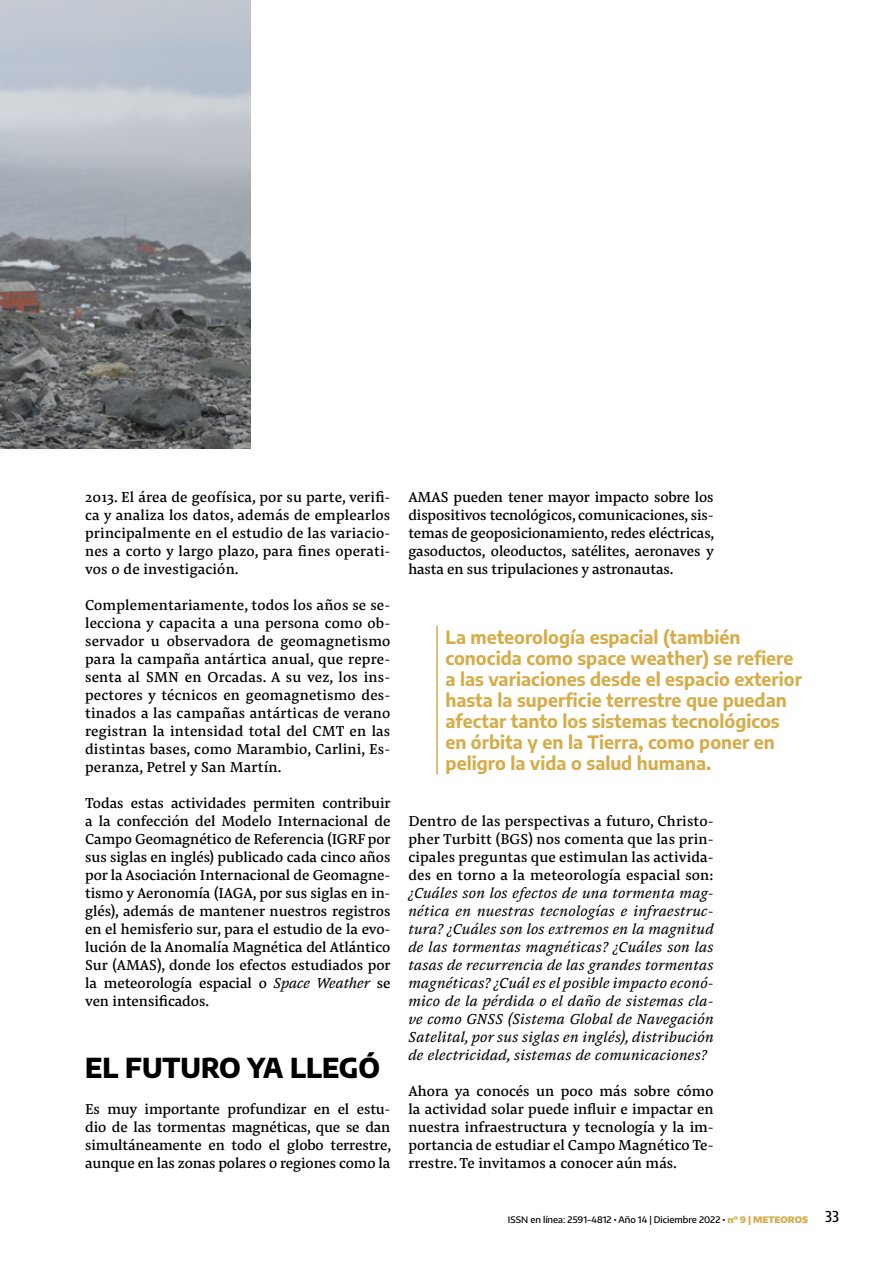
<style>
.page{position:relative;width:893px;height:1263px;background:#fff}
.page>*{position:absolute;margin:0;border:0;box-sizing:border-box;transform-origin:0 0}
.t1{font:800 27px "Encode Sans";color:#000}
.t2{font:700 18px/21px "Encode Sans";color:#d5ad4a}
.t3{font:15px/18px "Pensum Pro";color:#000;text-align:justify}
.t4{font:italic 15px/18px "Pensum Pro";letter-spacing:.02em;color:#000;text-align:justify}
.t5{font:500 15px "Encode Sans Condensed";color:#000}
.t6{font:500 9px "Encode Sans";color:#000}
.s1{font-style:italic}
.s2{font-family:"Fira Sans";font-weight:400}
.s3{font-weight:900;color:#d5ad4a}
</style>
<div class="page">
<img style="left:0;top:0;width:251px;height:449px">
<hr style="left:436px;top:626px;width:2px;height:148px;background:#d5ad4a">
<p class="t3" style="left:85px;top:488px;width:307px">2013. El área de geofísica, por su parte, verifi&shy;ca y analiza los datos, además de emplearlos principalmente en el estudio de las variacio&shy;nes a corto y largo plazo, para fines operati&shy;vos o de investigación.</p>
<p class="t3" style="left:85px;top:596px;width:307px">Complementariamente, todos los años se se&shy;lecciona y capacita a una persona como ob&shy;servador u observadora de geomagnetismo para la campaña antártica anual, que repre&shy;senta al SMN en Orcadas. A su vez, los ins&shy;pectores y técnicos en geomagnetismo des&shy;tinados a las campañas antárticas de verano registran la intensidad total del CMT en las distintas bases, como Marambio, Carlini, Es&shy;peranza, Petrel y San Martín.</p>
<p class="t3" style="left:85px;top:794px;width:307px">Todas estas actividades permiten contribuir a la confección del Modelo Internacional de Campo Geomagnético de Referencia (IGRF por sus siglas en inglés) publicado cada cinco años por la Asociación Internacional de Geomagne&shy;tismo y Aeronomía (IAGA, por sus siglas en in&shy;glés), además de mantener nuestros registros en el hemisferio sur, para el estudio de la evo&shy;lución de la Anomalía Magnética del Atlántico Sur (AMAS), donde los efectos estudiados por la meteorología espacial o <span class="s1">Space Weather</span> se ven intensificados.</p>
<h1 class="t1" style="left:85px;top:1047px;width:297px">EL FUTURO YA LLEGÓ</h1>
<p class="t3" style="left:85px;top:1100px;width:308px">Es muy importante profundizar en el estu&shy;dio de las tormentas magnéticas, que se dan simultáneamente en todo el globo terrestre, aunque en las zonas polares o regiones como la</p>
<p class="t3" style="left:408px;top:488px;width:308px">AMAS pueden tener mayor impacto sobre los dispositivos tecnológicos, comunicaciones, sis&shy;temas de geoposicionamiento, redes eléctricas, gasoductos, oleoductos, satélites, aeronaves y hasta en sus tripulaciones y astronautas.</p>
<p class="t2" style="left:445px;top:626px;width:358px">La meteorología espacial (también conocida como space weather) se refiere a las variaciones desde el espacio exterior hasta la superficie terrestre que puedan afectar tanto los sistemas tecnológicos en órbita y en la Tierra, como poner en peligro la vida o salud humana.</p>
<p class="t3" style="left:408px;top:812px;width:307px">Dentro de las perspectivas a futuro, Christo&shy;pher Turbitt (BGS) nos comenta que las prin&shy;cipales preguntas que estimulan las activida&shy;des en torno a la meteorología espacial son:</p>
<p class="t4" style="left:408px;top:884px;width:307px">¿Cuáles son los efectos de una tormenta mag&shy;nética en nuestras tecnologías e infraestruc&shy;tura? ¿Cuáles son los extremos en la magnitud de las tormentas magnéticas? ¿Cuáles son las tasas de recurrencia de las grandes tormentas magnéticas? ¿Cuál es el posible impacto econó&shy;mico de la pérdida o el daño de sistemas cla&shy;ve como GNSS (Sistema Global de Navegación Satelital, por sus siglas en inglés), distribución de electricidad, sistemas de comunicaciones?</p>
<p class="t3" style="left:408px;top:1082px;width:307px">Ahora ya conocés un poco más sobre cómo la actividad solar puede influir e impactar en nuestra infraestructura y tecnología y la im&shy;portancia de estudiar el Campo Magnético Te&shy;rrestre. Te invitamos a conocer aún más.</p>
<p class="t6" style="left:508px;top:1213px;width:302px">ISSN en línea: 2591-4812 <span class="s2">•</span> Año 14 | Diciembre 2022 <span class="s2">•</span> <span class="s3">n° 9 | METEOROS</span></p>
<p class="t5" style="left:825px;top:1207px;width:16px">33</p>
</div>
